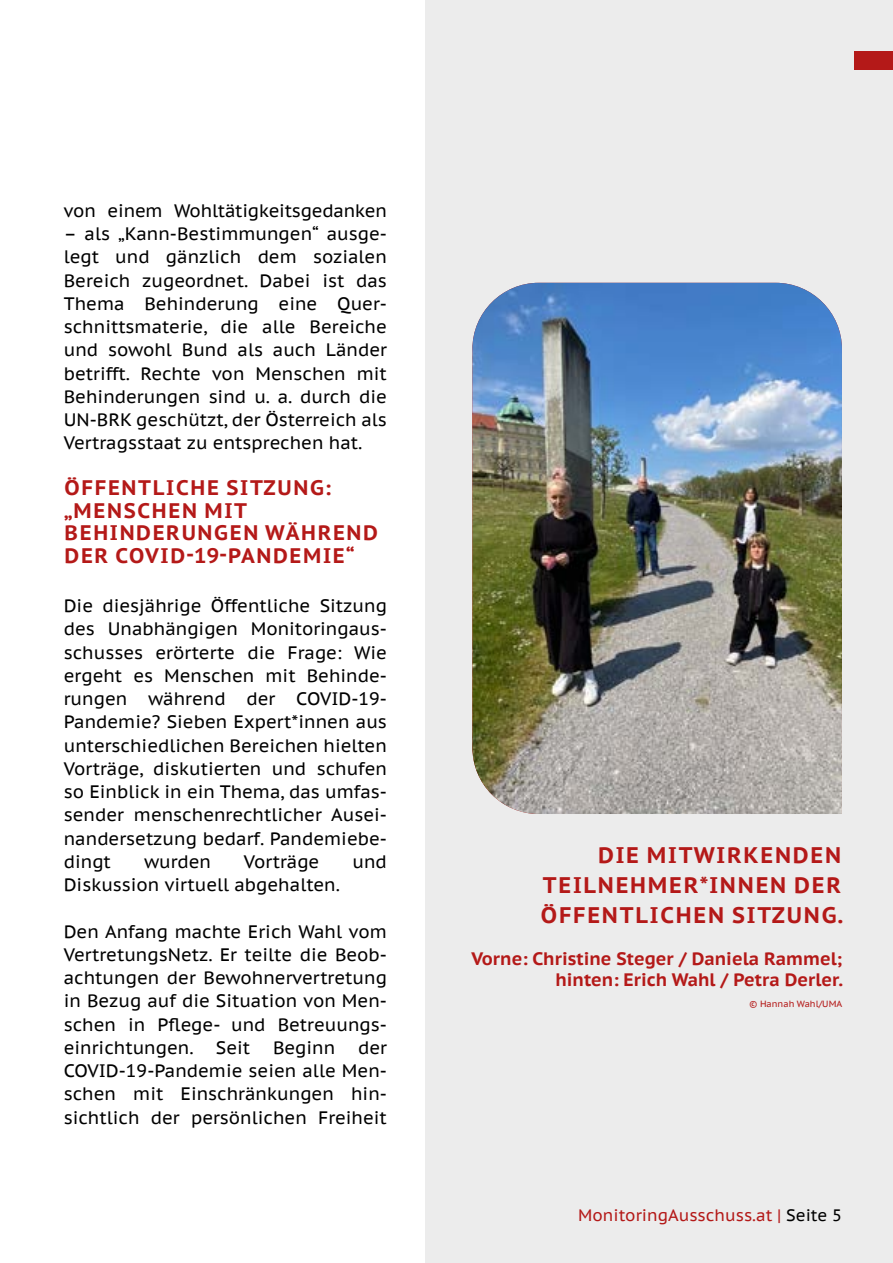
<style>
.page{position:relative;width:893px;height:1263px;background:#fff}
.page>*{position:absolute;margin:0;border:0;box-sizing:border-box;transform-origin:0 0}
.Bildunterschrift{font:700 22.5px/30px "PT Sans Caption";letter-spacing:.08em;color:#b41918;text-align:justify}
.Headline_2{font:700 21px/22.5px "PT Sans Caption";letter-spacing:.08em;color:#b41918}
.Lauftext{font:18px/23.2px "PT Sans Caption";color:#000;text-align:justify}
.Bildunterschrift_klein{font:700 18px/21px "PT Sans Caption";color:#b41918;text-align:right}
.Lauftext-2{font:16.5px "PT Sans Caption";color:#b41918}
.Bildunterschrift_klein-2{font:9px "PT Sans Caption";color:#b41918}
.s1{color:#000}
</style>
<div class="page">
<div style="left:425px;top:0;width:468px;height:1263px;background:#ececec"></div>
<div style="left:855px;top:51px;width:38px;height:18px;background:#b41918"></div>
<img style="left:472px;top:283px;width:370px;height:531px">
<p class="Lauftext" style="left:64px;top:198px;width:325px">von einem Wohltätigkeitsgedanken</p>
<p class="Lauftext" style="left:64px;top:222px;width:325px">– als „Kann-Bestimmungen“ ausge&shy;legt und gänzlich dem sozialen Bereich zugeordnet. Dabei ist das Thema Behinderung eine Quer&shy;schnittsmaterie, die alle Bereiche und sowohl Bund als auch Länder betrifft. Rechte von Menschen mit Behinderungen sind u. a. durch die UN-BRK geschützt, der Österreich als Vertragsstaat zu entsprechen hat.</p>
<p class="Headline_2" style="left:65px;top:476px;width:268px">ÖFFENTLICHE SITZUNG:</p>
<p class="Headline_2" style="left:64px;top:498px;width:316px">„MENSCHEN MIT<br>BEHINDERUNGEN WÄHREND<br>DER COVID-19-PANDEMIE“</p>
<p class="Lauftext" style="left:64px;top:594px;width:325px">Die diesjährige Öffentliche Sitzung des Unabhängigen Monitoringaus&shy;schusses erörterte die Frage: Wie ergeht es Menschen mit Behinde&shy;rungen während der COVID-19- Pandemie? Sieben Expert*innen aus unterschiedlichen Bereichen hielten Vorträge, diskutierten und schufen so Einblick in ein Thema, das umfas&shy;sender menschenrechtlicher Ausei&shy;nandersetzung bedarf. Pandemiebe&shy;dingt</p>
<p class="Lauftext" style="left:144px;top:849px;width:69px">wurden</p>
<p class="Lauftext" style="left:244px;top:849px;width:77px">Vorträge</p>
<p class="Lauftext" style="left:352px;top:849px;width:36px">und</p>
<p class="Lauftext" style="left:64px;top:873px;width:278px">Diskussion virtuell abgehalten.</p>
<p class="Lauftext" style="left:64px;top:919px;width:325px;text-align:left">Den Anfang machte Erich Wahl vom<br>VertretungsNetz. Er teilte die Beob&shy;achtungen der Bewohnervertretung in Bezug auf die Situation von Men&shy;schen in Pflege- und Betreuungs&shy;einrichtungen. Seit</p>
<p class="Lauftext" style="left:273px;top:1035px;width:64px">Beginn</p>
<p class="Lauftext" style="left:64px;top:1035px;width:325px;text-indent:294px">der COVID-19-Pandemie seien alle Men&shy;schen mit Einschränkungen hin&shy;sichtlich der persönlichen Freiheit</p>
<p class="Bildunterschrift" style="left:541px;top:840px;width:303px;text-indent:57px">DIE MITWIRKENDEN TEILNEHMER*INNEN DER ÖFFENTLICHEN SITZUNG.</p>
<p class="Bildunterschrift_klein" style="left:471px;top:948px;width:373px">Vorne: Christine Steger / Daniela Rammel; hinten: Erich Wahl / Petra Derler.</p>
<p class="Bildunterschrift_klein-2" style="left:750px;top:998px;width:94px">© Hannah Wahl/UMA</p>
<p class="Lauftext-2" style="left:578px;top:1205px;width:265px">MonitoringAusschuss.at | <span class="s1">Seite 5</span></p>
</div>
